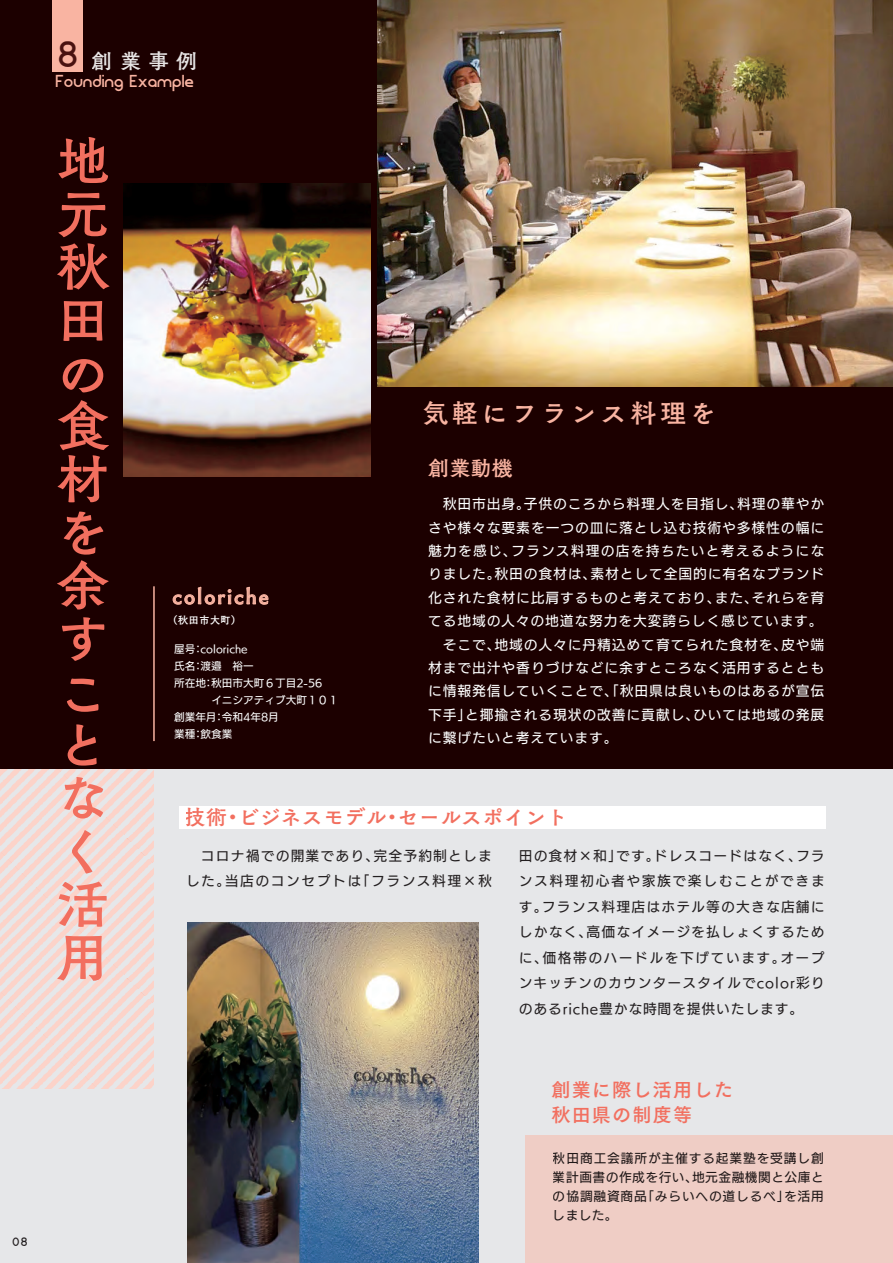
<style>
.page{position:relative;width:893px;height:1263px;background:#e6e7e9}
.page>*{position:absolute;margin:0;border:0;box-sizing:border-box;transform-origin:0 0}
.t1{font:54.15px/53.1px "Tsuku Old Gothic Std B";color:#f26f5f}
.t2{font:26.55px "Tsuku Old Gothic Std B";letter-spacing:.12em;color:#f9b4a2}
.t3{font:21.3px "Tsuku Old Gothic Std B";color:#f26f5f}
.t4{font:21.3px "Tsuku Old Gothic Std B";letter-spacing:.1em;color:#f9b4a2}
.t5{font:21.3px "Tsuku Old Gothic Std B";color:#fff}
.t6{font:19.2px/25.5px "Tsuku Go Pro B";letter-spacing:.06em;color:#f26f5f}
.t7{font:18px "FOT Blue Yonder";color:#f9b4a2}
.t8{font:13.8px/23.4px "UD Kakugo Small Pr 6 N M";letter-spacing:.06em;color:#fff;text-align:justify}
.t9{font:13.8px/25.5px "UD Kakugo Small Pr 6 N M";letter-spacing:.075em;color:#231f20}
.t10{font:12.75px/19.2px "UD Kakugo Small Pr 6 N M";letter-spacing:.035em;color:#231f20;text-align:justify}
.t11{font:12.75px "FOT Blue Yonder";color:#231f20}
.t12{font:10.65px/17px "UD Kakugo Small Pr 6 N M";color:#fff}
.t13{font:10.65px "Tsuku Old Gothic Std B";color:#fff}
.s1{font-family:"FOT Blue Yonder";font-size:38.25px;color:#1c0000}
</style>
<div class="page">
<svg style="left:0;top:768px;width:154px;height:321px"></svg>
<div style="left:0;top:0;width:893px;height:768px;background:#1c0000"></div>
<div style="left:526px;top:1135px;width:367px;height:128px;background:#efcdc5"></div>
<div style="left:53px;top:0;width:30px;height:71px;background:#f9b4a2"></div>
<div style="left:180px;top:806px;width:646px;height:23px;background:#fff"></div>
<svg style="left:173px;top:587px;width:95px;height:18px"></svg>
<hr style="left:153px;top:586px;width:2px;height:155px;background:#f9b4a2">
<img style="left:378px;top:0;width:515px;height:386px">
<img style="left:124px;top:183px;width:247px;height:293px">
<img style="left:188px;top:923px;width:291px;height:340px">
<p class="t11" style="left:12px;top:1233px;width:17px">08</p>
<h3 class="t5" style="left:58px;top:45px;width:141px"><span class="s1">8</span> 創業事例</h3>
<h3 class="t7" style="left:55px;top:69px;width:140px">Founding Example</h3>
<h1 class="t1" style="left:56px;top:132px;width:55px">地元秋田の食材を余すことなく活用</h1>
<h2 class="t2" style="left:422px;top:393px;width:296px">気軽にフランス料理を</h2>
<h3 class="t4" style="left:172px;top:580px;width:98px">coloriche</h3>
<p class="t13" style="left:167px;top:612px;width:76px">（秋田市大町）</p>
<p class="t12" style="left:174px;top:641px;width:166px">屋号：coloriche<br>氏名：渡邉　裕一<br>所在地：秋田市大町６丁目2-56　　　　 イニシアティブ大町１０１創業年月：令和4年8月<br>業種：飲食業</p>
<h3 class="t4" style="left:428px;top:452px;width:87px">創業動機</h3>
<p class="t8" style="left:428px;top:493px;width:398px">　秋田市出身。子供のころから料理人を目指し、料理の華やかさや様々な要素を一つの皿に落とし込む技術や多様性の幅に魅力を感じ、フランス料理の店を持ちたいと考えるようになりました。秋田の食材は、素材として全国的に有名なブランド化された食材に比肩するものと考えており、また、それらを育てる地域の人々の地道な努力を大変誇らしく感じています。　そこで、地域の人々に丹精込めて育てられた食材を、皮や端材まで出汁や香りづけなどに余すところなく活用するとともに情報発信していくことで、「秋田県は良いものはあるが宣伝下手」と揶揄される現状の改善に貢献し、ひいては地域の発展に繋げたいと考えています。</p>
<h3 class="t3" style="left:185px;top:801px;width:384px">技術・ビジネスモデル・セールスポイント</h3>
<p class="t9" style="left:186px;top:843px;width:307px">　コロナ禍での開業であり、完全予約制としました。当店のコンセプトは「フランス料理×秋</p>
<p class="t9" style="left:519px;top:843px;width:308px;text-align:justify">田の食材×和」です。ドレスコードはなく、フランス料理初心者や家族で楽しむことができます。フランス料理店はホテル等の大きな店舗にしかなく、高価なイメージを払しょくするために、価格帯のハードルを下げています。オープンキッチンのカウンタースタイルでcolor彩りのあるriche豊かな時間を提供いたします。</p>
<h3 class="t6" style="left:551px;top:1074px;width:183px">創業に際し活用した秋田県の制度等</h3>
<p class="t10" style="left:553px;top:1149px;width:272px">秋田商工会議所が主催する起業塾を受講し創業計画書の作成を行い、地元金融機関と公庫との協調融資商品「みらいへの道しるべ」を活用しました。</p>
</div>
